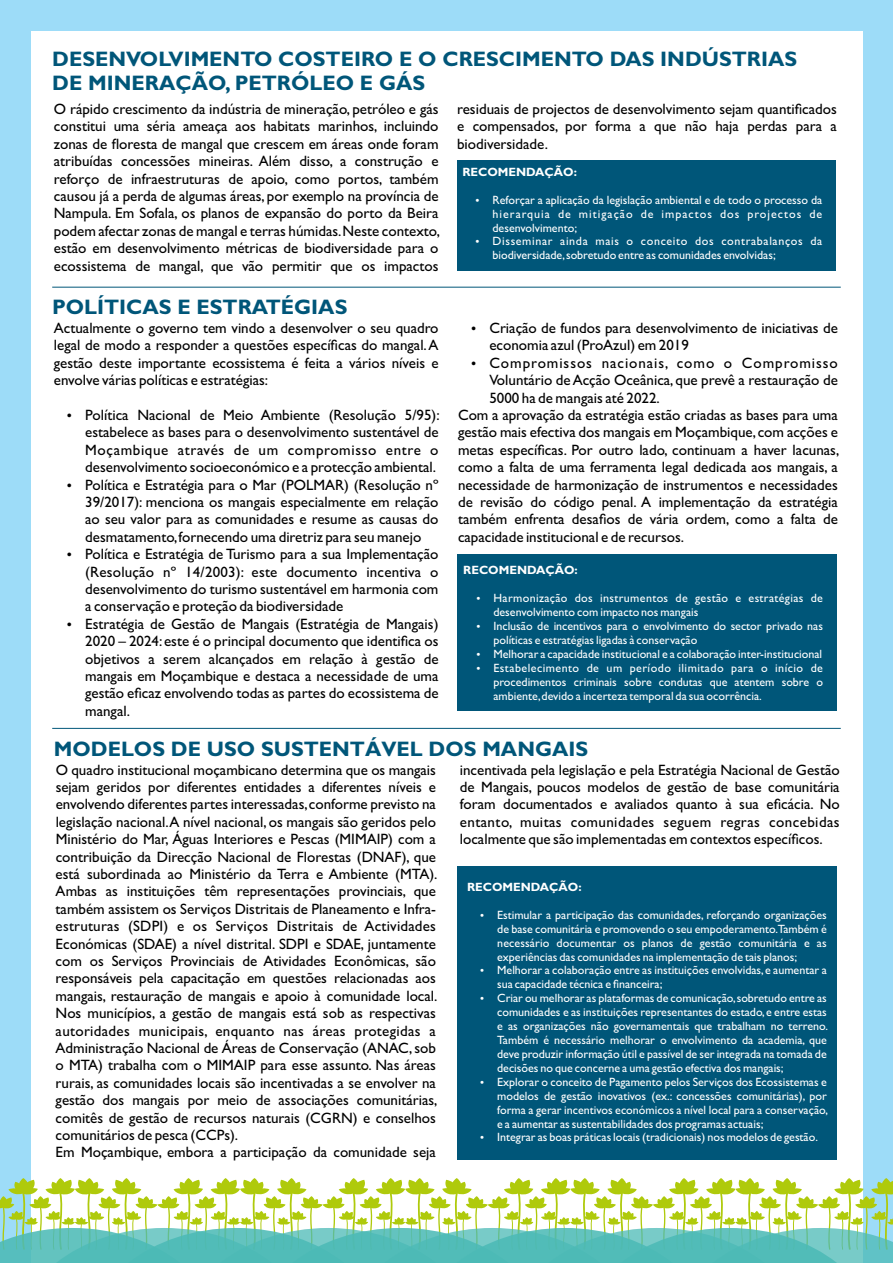
<style>
.page{position:relative;width:893px;height:1263px;background:#9ddcf8}
.page>*{position:absolute;margin:0;border:0;box-sizing:border-box;transform-origin:0 0}
.t1{font:700 21px/24.3px "Gill Sans";color:#005679}
.t2{font:15px/17.4px "Gill Sans";color:#000;text-align:justify}
.t3{font:15px "Gill Sans";letter-spacing:.065em;color:#000}
.t4{font:12px/14px "Gill Sans";color:#fff}
.t5{font:700 12px "Gill Sans";color:#fff}
</style>
<div class="page">
<div style="left:31px;top:32px;width:831px;height:1231px;background:#fff"></div>
<div style="left:457px;top:160px;width:378px;height:111px;background:#005679"></div>
<div style="left:457px;top:554px;width:380px;height:157px;background:#005679"></div>
<div style="left:457px;top:866px;width:380px;height:294px;background:#005679"></div>
<hr style="left:52px;top:728px;width:789px;height:1px;background:#005679">
<hr style="left:52px;top:287px;width:789px;height:1px;background:#005679">
<svg style="left:0;top:1178px;width:893px;height:85px"></svg>
<h1 class="t1" style="left:52px;top:49px;width:746px">DESENVOLVIMENTO COSTEIRO E O CRESCIMENTO DAS INDÚSTRIAS<br>DE MINERAÇÃO, PETRÓLEO E GÁS</h1>
<p class="t2" style="left:457px;top:102px;width:381px">residuais de projectos de desenvolvimento sejam quantificados e compensados, por forma a que não haja perdas para a biodiversidade.</p>
<p class="t2" style="left:54px;top:102px;width:388px">O rápido crescimento da indústria de mineração, petróleo e gás constitui uma séria ameaça aos habitats marinhos, incluindo zonas de floresta de mangal que crescem em áreas onde foram atribuídas concessões mineiras. Além disso, a construção e reforço de infraestruturas de apoio, como portos, também causou já a perda de algumas áreas, por exemplo na província de Nampula. Em Sofala, os planos de expansão do porto da Beira podem afectar zonas de mangal e terras húmidas.Neste contexto, estão em desenvolvimento métricas de biodiversidade para o ecossistema de mangal, que vão permitir que os impactos</p>
<p class="t5" style="left:462px;top:168px;width:116px">RECOMENDAÇÃO:</p>
<p class="t4" style="left:492px;top:194px;width:331px">Reforçar a aplicação da legislação ambiental e de todo o processo da hierarquia de mitigação de impactos dos projectos de desenvolvimento;<br>Disseminar ainda mais o conceito dos contrabalanços da biodiversidade,sobretudo entre as comunidades envolvidas;</p>
<h1 class="t1" style="left:52px;top:297px;width:297px">POLÍTICAS E ESTRATÉGIAS</h1>
<p class="t2" style="left:489px;top:321px;width:350px">Criação de fundos para desenvolvimento de iniciativas de</p>
<p class="t2" style="left:489px;top:338px;width:201px">economia azul (ProAzul) em 2019</p>
<p class="t3" style="left:489px;top:357px;width:350px">Compromissos nacionais, como o Compromisso</p>
<p class="t2" style="left:489px;top:373px;width:350px">Voluntário de Acção Oceânica, que prevê a restauração de</p>
<p class="t2" style="left:489px;top:390px;width:172px">5000 ha de mangais até 2022.</p>
<p class="t2" style="left:458px;top:408px;width:381px">Com a aprovação da estratégia estão criadas as bases para uma</p>
<p class="t2" style="left:458px;top:425px;width:381px">gestão mais efectiva dos mangais em Moçambique,com acções e</p>
<p class="t2" style="left:458px;top:443px;width:383px">metas específicas. Por outro lado, continuam a haver lacunas,</p>
<p class="t2" style="left:458px;top:460px;width:381px">como a falta de uma ferramenta legal dedicada aos mangais, a</p>
<p class="t2" style="left:458px;top:477px;width:381px">necessidade de harmonização de instrumentos e necessidades</p>
<p class="t2" style="left:458px;top:495px;width:381px">de revisão do código penal. A implementação da estratégia</p>
<p class="t2" style="left:458px;top:512px;width:381px">também enfrenta desafios de vária ordem, como a falta de</p>
<p class="t2" style="left:458px;top:530px;width:228px">capacidade institucional e de recursos.</p>
<p class="t2" style="left:54px;top:321px;width:386px">Actualmente o governo tem vindo a desenvolver o seu quadro legal de modo a responder a questões específicas do mangal.A gestão deste importante ecossistema é feita a vários níveis e envolve várias políticas e estratégias:</p>
<p class="t2" style="left:85px;top:408px;width:356px;text-align:left">Política Nacional de Meio Ambiente (Resolução 5/95): estabelece as bases para o desenvolvimento sustentável de Moçambique através de um compromisso entre o desenvolvimento socioeconómico e a protecção ambiental.<br>Política e Estratégia para o Mar (POLMAR) (Resolução nº 39/2017): menciona os mangais especialmente em relação ao seu valor para as comunidades e resume as causas do desmatamento,fornecendo uma diretriz para seu manejo Política e Estratégia de Turismo para a sua Implementação (Resolução nº 14/2003): este documento incentiva o desenvolvimento do turismo sustentável em harmonia com a conservação e proteção da biodiversidade<br>Estratégia de Gestão de Mangais (Estratégia de Mangais)<br>2020 – 2024:este é o principal documento que identifica os objetivos a serem alcançados em relação à gestão de mangais em Moçambique e destaca a necessidade de uma gestão eficaz envolvendo todas as partes do ecossistema de mangal.</p>
<p class="t5" style="left:463px;top:566px;width:116px">RECOMENDAÇÃO:</p>
<p class="t4" style="left:493px;top:592px;width:331px">Harmonização dos instrumentos de gestão e estratégias de desenvolvimento com impacto nos mangais<br>Inclusão de incentivos para o envolvimento do sector privado nas políticas e estratégias ligadas à conservação<br>Melhorar a capacidade institucional e a colaboração inter-institucional Estabelecimento de um período ilimitado para o início de procedimentos criminais sobre condutas que atentem sobre o ambiente,devido a incerteza temporal da sua ocorrência.</p>
<h1 class="t1" style="left:54px;top:739px;width:536px">MODELOS DE USO SUSTENTÁVEL DOS MANGAIS</h1>
<p class="t2" style="left:460px;top:762px;width:381px">incentivada pela legislação e pela Estratégia Nacional de Gestão de Mangais, poucos modelos de gestão de base comunitária foram documentados e avaliados quanto à sua eficácia. No entanto, muitas comunidades seguem regras concebidas localmente que são implementadas em contextos específicos.</p>
<p class="t2" style="left:56px;top:762px;width:383px;text-align:left">O quadro institucional moçambicano determina que os mangais sejam geridos por diferentes entidades a diferentes níveis e envolvendo diferentes partes interessadas,conforme previsto na legislação nacional.A nível nacional, os mangais são geridos pelo Ministério do Mar, Águas Interiores e Pescas (MIMAIP) com a contribuição da Direcção Nacional de Florestas (DNAF), que está subordinada ao Ministério da Terra e Ambiente (MTA).<br>Ambas as instituições têm representações provinciais, que também assistem os Serviços Distritais de Planeamento e Infra&shy;estruturas (SDPI) e os Serviços Distritais de Actividades Económicas (SDAE) a nível distrital. SDPI e SDAE, juntamente com os Serviços Provinciais de Atividades Econômicas, são responsáveis pela capacitação em questões relacionadas aos mangais, restauração de mangais e apoio à comunidade local.<br>Nos municípios, a gestão de mangais está sob as respectivas autoridades municipais, enquanto nas áreas protegidas a Administração Nacional de Áreas de Conservação (ANAC,sob o MTA) trabalha com o MIMAIP para esse assunto. Nas áreas rurais, as comunidades locais são incentivadas a se envolver na gestão dos mangais por meio de associações comunitárias, comitês de gestão de recursos naturais (CGRN) e conselhos comunitários de pesca (CCPs).<br>Em Moçambique, embora a participação da comunidade seja</p>
<p class="t5" style="left:467px;top:883px;width:116px">RECOMENDAÇÃO:</p>
<p class="t4" style="left:497px;top:909px;width:332px">Estimular a participação das comunidades, reforçando organizações de base comunitária e promovendo o seu empoderamento.Também é necessário documentar os planos de gestão comunitária e as experiências das comunidades na implementação de tais planos; Melhorar a colaboração entre as instituições envolvidas,e aumentar a sua capacidade técnica e financeira;<br>Criar ou melhorar as plataformas de comunicação,sobretudo entre as comunidades e as instituições representantes do estado,e entre estas e as organizações não governamentais que trabalham no terreno.<br>Também é necessário melhorar o envolvimento da academia, que deve produzir informação útil e passível de ser integrada na tomada de decisões no que concerne a uma gestão efectiva dos mangais; Explorar o conceito de Pagamento pelos Serviços dos Ecossistemas e modelos de gestão inovativos (ex.: concessões comunitárias), por forma a gerar incentivos económicos a nível local para a conservação, e a aumentar as sustentabilidades dos programas actuais;<br>Integrar as boas práticas locais (tradicionais) nos modelos de gestão.</p>
</div>
